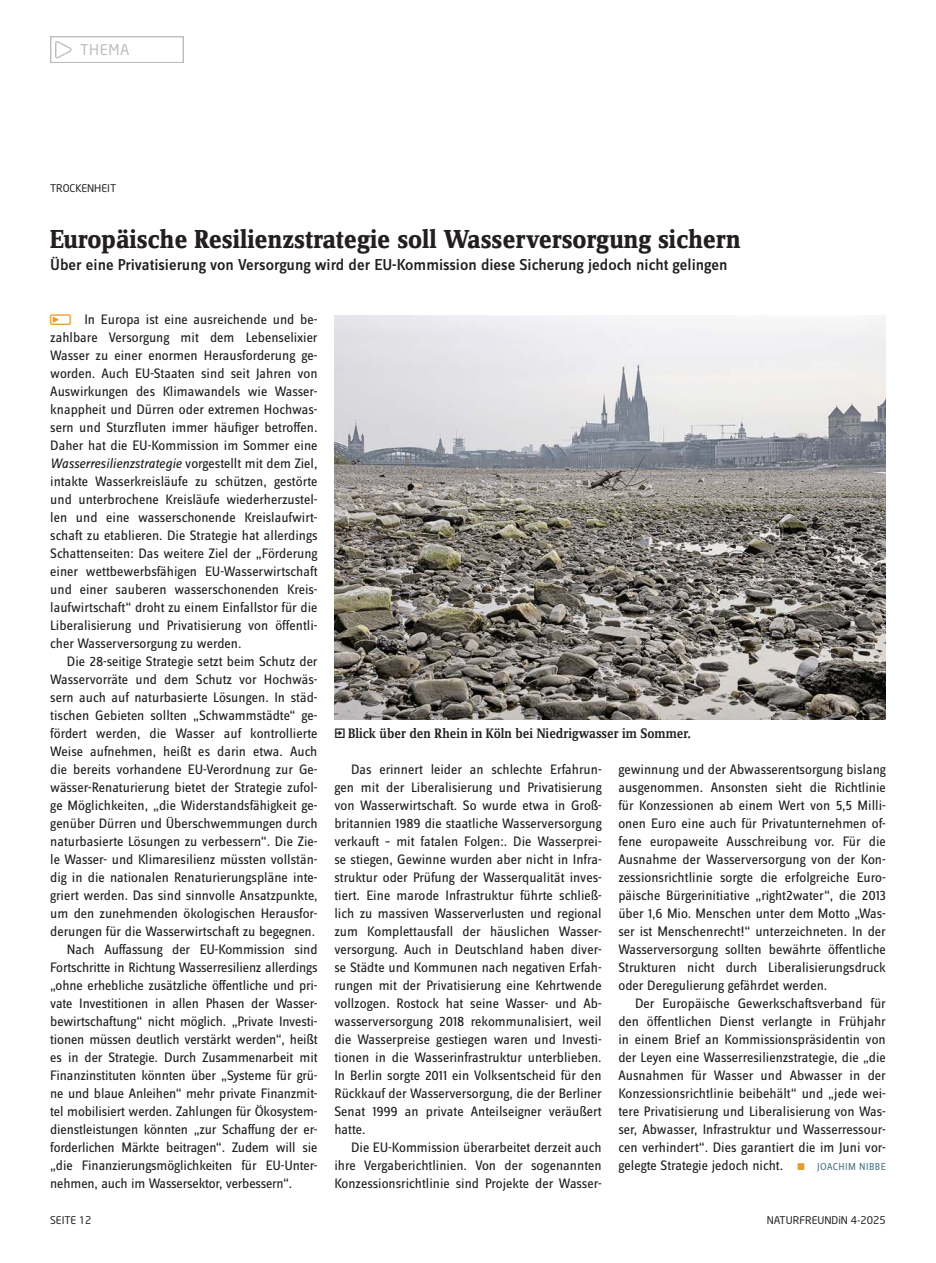
<style>
.page{position:relative;width:936px;height:1263px;background:#fff}
.page>*{position:absolute;margin:0;border:0;box-sizing:border-box;transform-origin:0 0}
.t1{font:27px "Zine Serif Dis OT Bld";color:#231f20}
.t2{font:500 16.5px "Zine Sans Dis OT";color:#231f20}
.t3{font:14.7px "Neo Sans";letter-spacing:.04em;color:#bcbdc0}
.t4{font:14.25px/18px "Zine Sans Dis OT";letter-spacing:-.005em;color:#231f20;text-align:justify}
.t5{font:500 14.25px "Zine Serif Dis OT";color:#231f20}
.t6{font:10.5px "Neo Sans";color:#231f20}
.s1{font-family:"NF Dfont 2024 Logo Und Specials";font-size:16.5px;color:#e89b2f}
.s2{font-style:italic}
.s3{font-family:"NF Dfont 2024 Logo Und Specials";color:#e89b2f}
.s4{font-size:10.5px;color:#4e7887}
</style>
<div class="page">
<img style="left:50px;top:36px;width:134px;height:27px">
<img style="left:334px;top:316px;width:551px;height:404px">
<p class="t3" style="left:80px;top:41px;width:51px">THEMA</p>
<p class="t6" style="left:50px;top:181px;width:68px">TROCKENHEIT</p>
<h1 class="t1" style="left:50px;top:225px;width:692px">Europäische Resilienzstrategie soll Wasserversorgung sichern</h1>
<p class="t2" style="left:50px;top:256px;width:679px">Über eine Privatisierung von Versorgung wird der EU-Kommission diese Sicherung jedoch nicht gelingen</p>
<p class="t4" style="left:50px;top:311px;width:269px"><span class="s1">b</span>In Europa ist eine ausreichende und be&shy;zahlbare Versorgung mit dem Lebenselixier Wasser zu einer enormen Herausforderung ge&shy;worden. Auch EU-Staaten sind seit Jahren von Auswirkungen des Klimawandels wie Wasser&shy;knappheit und Dürren oder extremen Hochwas&shy;sern und Sturzfluten immer häufiger betroffen.<br>Daher hat die EU-Kommission im Sommer eine <span class="s2">Wasserresilienzstrategie</span> vorgestellt mit dem Ziel, intakte Wasserkreisläufe zu schützen, gestörte und unterbrochene Kreisläufe wiederherzustel&shy;len und eine wasserschonende Kreislaufwirt&shy;schaft zu etablieren. Die Strategie hat allerdings Schattenseiten: Das weitere Ziel der „Förderung einer wettbewerbsfähigen EU-Wasserwirtschaft und einer sauberen wasserschonenden Kreis&shy;laufwirtschaft“ droht zu einem Einfallstor für die Liberalisierung und Privatisierung von öffentli&shy;cher Wasserversorgung zu werden.</p>
<p class="t4" style="left:67px;top:653px;width:252px">Die 28-seitige Strategie setzt beim Schutz der</p>
<p class="t4" style="left:50px;top:671px;width:269px">Wasservorräte und dem Schutz vor Hochwäs-</p>
<p class="t4" style="left:50px;top:689px;width:269px">sern auch auf naturbasierte Lösungen. In städ-</p>
<p class="t4" style="left:50px;top:707px;width:269px">tischen Gebieten sollten „Schwammstädte“ ge-</p>
<p class="t4" style="left:50px;top:725px;width:269px">fördert werden, die Wasser auf kontrollierte</p>
<p class="t4" style="left:50px;top:743px;width:269px">Weise aufnehmen, heißt es darin etwa. Auch</p>
<p class="t4" style="left:50px;top:761px;width:269px">die bereits vorhandene EU-Verordnung zur Ge-</p>
<p class="t4" style="left:50px;top:779px;width:269px">wässer-Renaturierung bietet der Strategie zufol-</p>
<p class="t4" style="left:50px;top:797px;width:269px">ge Möglichkeiten, „die Widerstandsfähigkeit ge-</p>
<p class="t4" style="left:50px;top:815px;width:269px">genüber Dürren und Überschwemmungen durch</p>
<p class="t4" style="left:50px;top:833px;width:269px">naturbasierte Lösungen zu verbessern“. Die Zie-</p>
<p class="t4" style="left:50px;top:851px;width:269px">le Wasser- und Klimaresilienz müssten vollstän-</p>
<p class="t4" style="left:50px;top:869px;width:269px">dig in die nationalen Renaturierungspläne inte-</p>
<p class="t4" style="left:50px;top:887px;width:269px">griert werden. Das sind sinnvolle Ansatzpunkte,</p>
<p class="t4" style="left:50px;top:905px;width:269px">um den zunehmenden ökologischen Herausfor-</p>
<p class="t4" style="left:50px;top:923px;width:266px">derungen für die Wasserwirtschaft zu begegnen.</p>
<p class="t4" style="left:67px;top:941px;width:252px">Nach Auffassung der EU-Kommission sind</p>
<p class="t4" style="left:50px;top:959px;width:269px">Fortschritte in Richtung Wasserresilienz allerdings</p>
<p class="t4" style="left:50px;top:977px;width:269px">„ohne erhebliche zusätzliche öffentliche und pri-</p>
<p class="t4" style="left:50px;top:995px;width:269px">vate Investitionen in allen Phasen der Wasser-</p>
<p class="t4" style="left:50px;top:1013px;width:269px">bewirtschaftung“ nicht möglich. „Private Investi-</p>
<p class="t4" style="left:50px;top:1031px;width:269px">tionen müssen deutlich verstärkt werden“, heißt</p>
<p class="t4" style="left:50px;top:1049px;width:269px">es in der Strategie. Durch Zusammenarbeit mit</p>
<p class="t4" style="left:50px;top:1067px;width:269px">Finanzinstituten könnten über „Systeme für grü-</p>
<p class="t4" style="left:50px;top:1085px;width:269px">ne und blaue Anleihen“ mehr private Finanzmit-</p>
<p class="t4" style="left:50px;top:1103px;width:269px">tel mobilisiert werden. Zahlungen für Ökosystem-</p>
<p class="t4" style="left:50px;top:1121px;width:269px">dienstleistungen könnten „zur Schaffung der er-</p>
<p class="t4" style="left:50px;top:1139px;width:269px">forderlichen Märkte beitragen“. Zudem will sie</p>
<p class="t4" style="left:50px;top:1157px;width:269px">„die Finanzierungsmöglichkeiten für EU-Unter-</p>
<p class="t4" style="left:50px;top:1175px;width:243px">nehmen, auch im Wassersektor, verbessern“.</p>
<p class="t5" style="left:334px;top:726px;width:359px">ŇBlick über den Rhein in Köln bei Niedrigwasser im Sommer.</p>
<p class="t4" style="left:334px;top:761px;width:269px;text-indent:17px">Das erinnert leider an schlechte Erfahrun&shy;gen mit der Liberalisierung und Privatisierung von Wasserwirtschaft. So wurde etwa in Groß&shy;britannien 1989 die staatliche Wasserversorgung verkauft – mit fatalen Folgen:. Die Wasserprei&shy;se stiegen, Gewinne wurden aber nicht in Infra&shy;struktur oder Prüfung der Wasserqualität inves&shy;tiert. Eine marode Infrastruktur führte schließ&shy;lich zu massiven Wasserverlusten und regional zum Komplettausfall der häuslichen Wasser&shy;versorgung. Auch in Deutschland haben diver&shy;se Städte und Kommunen nach negativen Erfah&shy;rungen mit der Privatisierung eine Kehrtwende vollzogen. Rostock hat seine Wasser- und Ab&shy;wasserversorgung 2018 rekommunalisiert, weil die Wasserpreise gestiegen waren und Investi&shy;tionen in die Wasserinfrastruktur unterblieben.<br>In Berlin sorgte 2011 ein Volksentscheid für den Rückkauf der Wasserversorgung, die der Berliner Senat 1999 an private Anteilseigner veräußert hatte.</p>
<p class="t4" style="left:334px;top:1139px;width:269px;text-indent:17px">Die EU-Kommission überarbeitet derzeit auch ihre Vergaberichtlinien. Von der sogenannten Konzessionsrichtlinie sind Projekte der Wasser-</p>
<p class="t4" style="left:618px;top:761px;width:269px">gewinnung und der Abwasserentsorgung bislang ausgenommen. Ansonsten sieht die Richtlinie für Konzessionen ab einem Wert von 5,5 Milli&shy;onen Euro eine auch für Privatunternehmen of&shy;fene europaweite Ausschreibung vor. Für die Ausnahme der Wasserversorgung von der Kon&shy;zessionsrichtlinie sorgte die erfolgreiche Euro&shy;päische Bürgerinitiative „right2water“, die 2013 über 1,6 Mio. Menschen unter dem Motto „Was&shy;ser ist Menschenrecht!“ unterzeichneten. In der Wasserversorgung sollten bewährte öffentliche Strukturen nicht durch Liberalisierungsdruck oder Deregulierung gefährdet werden.</p>
<p class="t4" style="left:618px;top:995px;width:269px;text-indent:17px">Der Europäische Gewerkschaftsverband für den öffentlichen Dienst verlangte in Frühjahr in einem Brief an Kommissionspräsidentin von der Leyen eine Wasserresilienzstrategie, die „die Ausnahmen für Wasser und Abwasser in der Konzessionsrichtlinie beibehält“ und „jede wei&shy;tere Privatisierung und Liberalisierung von Was&shy;ser, Abwasser, Infrastruktur und Wasserressour&shy;cen verhindert“. Dies garantiert die im Juni vor&shy;gelegte Strategie jedoch nicht.<span class="s3">c</span> <span class="s4">JOACHIM NIBBE</span></p>
<p class="t6" style="left:50px;top:1214px;width:43px">SEITE 12</p>
<p class="t6" style="left:766px;top:1214px;width:121px">NATURFREUNDiN 4-2025</p>
</div>
